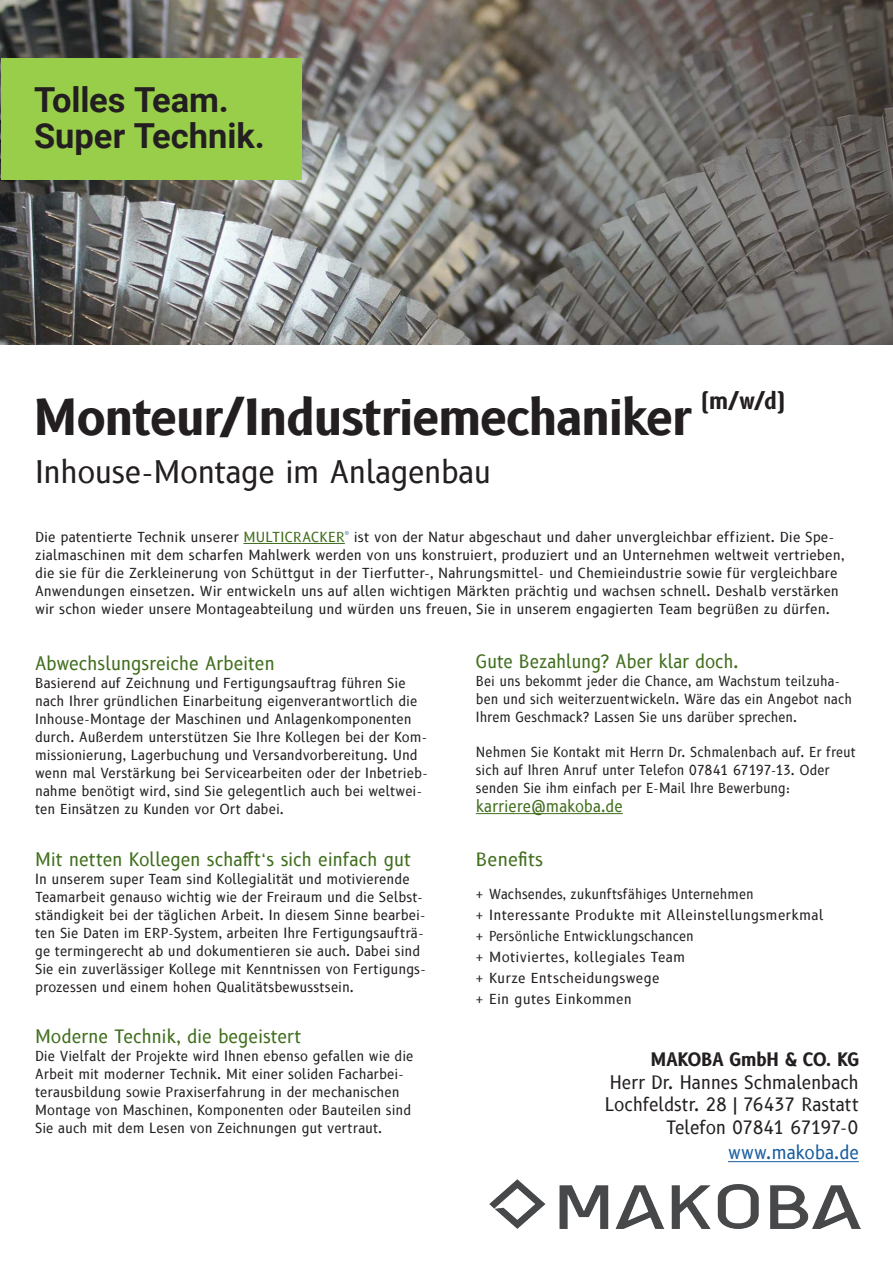
<style>
.page{position:relative;width:893px;height:1276px;background:#fff}
.page>*{position:absolute;margin:0;border:0;box-sizing:border-box;transform-origin:0 0}
.t1{font:700 48px "B612";letter-spacing:-.02em;color:#231f20}
.t2{font:700 34.5px "Roboto";letter-spacing:-.005em;color:#231f20}
.t3{font:30px "B612";letter-spacing:-.025em;color:#231f20}
.t4{font:700 22.5px "B612";color:#231f20;scale:.95 1}
.t5{font:18px "B612";letter-spacing:-.015em;color:#406d1c}
.t6{font:18px "B612";letter-spacing:-.015em;color:#231f20;scale:.96 1}
.t7{font:18px "B612";letter-spacing:-.015em;color:#406d1c;scale:.95 1}
.t8{font:18px "B612";letter-spacing:-.055em;color:#231f20;scale:.96 1}
.t9{font:700 18px "B612";letter-spacing:-.01em;color:#231f20;scale:.96 1}
.t10{font:18px "B612";letter-spacing:-.015em;color:#175d9e;scale:.96 1}
.t11{font:15.9px "B612";letter-spacing:-.005em;color:#406d1c;scale:.95 1}
.t12{font:13.5px/18px "B612";color:#231f20}
.t13{font:13.5px/18px "B612";color:#231f20;scale:.95 1}
.s1{color:#406d1c}
</style>
<div class="page">
<hr style="left:243px;top:543px;width:102px;height:1px;background:#406d1c">
<hr style="left:476px;top:813px;width:147px;height:1px;background:#406d1c">
<hr style="left:728px;top:1161px;width:131px;height:1px;background:#175d9e">
<img style="left:0;top:0;width:893px;height:344px">
<div style="left:1px;top:58px;width:301px;height:122px;background:#99ce4b"></div>
<img style="left:489px;top:1179px;width:371px;height:49px">
<p class="t2" style="left:34px;top:75px;width:196px">Tolles Team.</p>
<p class="t2" style="left:34px;top:111px;width:232px">Super Technik.</p>
<p class="t1" style="left:35px;top:389px;width:658px">Monteur/Industriemechaniker</p>
<p class="t4" style="left:701px;top:388px;width:91px">(m/w/d)</p>
<p class="t3" style="left:35px;top:454px;width:458px">Inhouse-Montage im Anlagenbau</p>
<p class="t12" style="left:35px;top:529px;width:811px">Die patentierte Technik unserer <span class="s1">MULTICRACKER</span><sup>®</sup> ist von der Natur abgeschaut und daher unvergleichbar effizient. Die Spe&shy;zialmaschinen mit dem scharfen Mahlwerk werden von uns konstruiert, produziert und an Unternehmen weltweit vertrieben, die sie für die Zerkleinerung von Schüttgut in der Tierfutter-, Nahrungsmittel- und Chemieindustrie sowie für vergleichbare Anwendungen einsetzen. Wir entwickeln uns auf allen wichtigen Märkten prächtig und wachsen schnell. Deshalb verstärken wir schon wieder unsere Montageabteilung und würden uns freuen, Sie in unserem engagierten Team begrüßen zu dürfen.</p>
<p class="t5" style="left:35px;top:653px;width:241px">Abwechslungsreiche Arbeiten</p>
<p class="t12" style="left:35px;top:675px;width:395px">Basierend auf Zeichnung und Fertigungsauftrag führen Sie nach Ihrer gründlichen Einarbeitung eigenverantwortlich die Inhouse-Montage der Maschinen und Anlagenkomponenten durch. Außerdem unterstützen Sie Ihre Kollegen bei der Kom&shy;missionierung, Lagerbuchung und Versandvorbereitung. Und wenn mal Verstärkung bei Servicearbeiten oder der Inbetrieb&shy;nahme benötigt wird, sind Sie gelegentlich auch bei weltwei&shy;ten Einsätzen zu Kunden vor Ort dabei.</p>
<p class="t5" style="left:35px;top:848px;width:378px">Mit netten Kollegen schafft‘s sich einfach gut</p>
<p class="t12" style="left:35px;top:870px;width:392px">In unserem super Team sind Kollegialität und motivierende Teamarbeit genauso wichtig wie der Freiraum und die Selbst&shy;ständigkeit bei der täglichen Arbeit. In diesem Sinne bearbei&shy;ten Sie Daten im ERP-System, arbeiten Ihre Fertigungsaufträ&shy;ge termingerecht ab und dokumentieren sie auch. Dabei sind Sie ein zuverlässiger Kollege mit Kenntnissen von Fertigungs&shy;prozessen und einem hohen Qualitätsbewusstsein.</p>
<p class="t5" style="left:35px;top:1026px;width:268px">Moderne Technik, die begeistert</p>
<p class="t12" style="left:35px;top:1048px;width:380px">Die Vielfalt der Projekte wird Ihnen ebenso gefallen wie die Arbeit mit moderner Technik. Mit einer soliden Facharbei&shy;terausbildung sowie Praxiserfahrung in der mechanischen Montage von Maschinen, Komponenten oder Bauteilen sind Sie auch mit dem Lesen von Zeichnungen gut vertraut.</p>
<p class="t7" style="left:476px;top:651px;width:278px">Gute Bezahlung? Aber klar doch.</p>
<p class="t13" style="left:476px;top:673px;width:397px">Bei uns bekommt jeder die Chance, am Wachstum teilzuha&shy;ben und sich weiterzuentwickeln. Wäre das ein Angebot nach<br>Ihrem Geschmack? Lassen Sie uns darüber sprechen.</p>
<p class="t13" style="left:476px;top:743px;width:402px">Nehmen Sie Kontakt mit Herrn Dr. Schmalenbach auf. Er freut sich auf Ihren Anruf unter Telefon 07841 67197-13. Oder senden Sie ihm einfach per E-Mail Ihre Bewerbung:</p>
<p class="t11" style="left:476px;top:796px;width:156px">karriere@makoba.de</p>
<p class="t5" style="left:476px;top:849px;width:69px">Benefits</p>
<p class="t12" style="left:476px;top:886px;width:279px">+ Wachsendes, zukunftsfähiges Unternehmen</p>
<p class="t12" style="left:476px;top:907px;width:349px">+ Interessante Produkte mit Alleinstellungsmerkmal</p>
<p class="t12" style="left:476px;top:928px;width:219px">+ Persönliche Entwicklungschancen</p>
<p class="t12" style="left:476px;top:949px;width:211px">+ Motiviertes, kollegiales Team</p>
<p class="t12" style="left:476px;top:970px;width:185px">+ Kurze Entscheidungswege</p>
<p class="t12" style="left:476px;top:991px;width:158px">+ Ein gutes Einkommen</p>
<p class="t9" style="left:651px;top:1049px;width:218px">MAKOBA GmbH &amp; CO. KG</p>
<p class="t6" style="left:610px;top:1071px;width:261px">Herr Dr. Hannes Schmalenbach</p>
<p class="t6" style="left:605px;top:1094px;width:266px">Lochfeldstr. 28 | 76437 Rastatt</p>
<p class="t8" style="left:666px;top:1116px;width:202px">Telefon 07841 67197-0</p>
<p class="t10" style="left:728px;top:1142px;width:138px">www.makoba.de</p>
</div>
